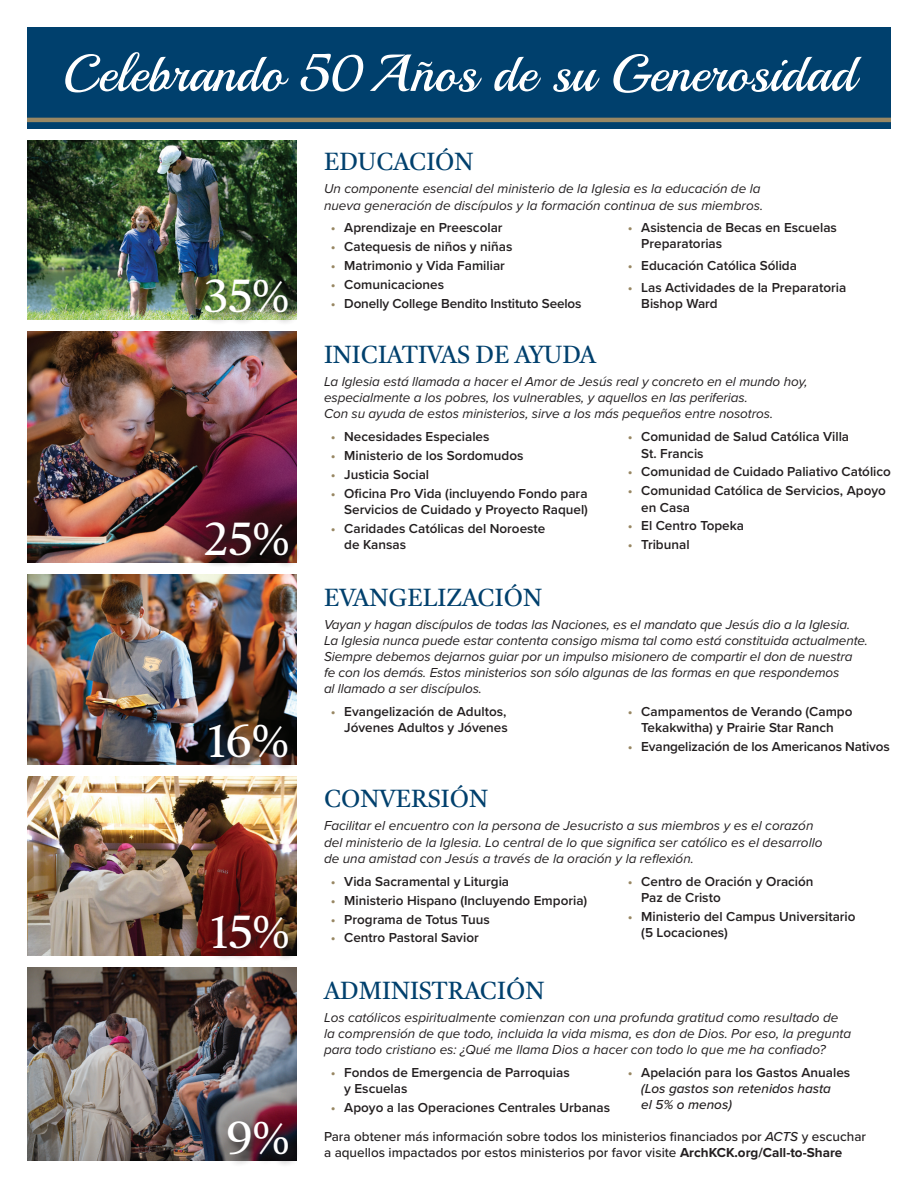
<style>
.page{position:relative;width:918px;height:1188px;background:#fff}
.page>*{position:absolute;margin:0;border:0;box-sizing:border-box;transform-origin:0 0}
.t1{font:52.05px "Playball";color:#fff}
.Heading_for_Section{font:45px "Tiro Gurmukhi";color:#fff}
.Heading{font:24px "Tiro Gurmukhi";color:#00406d}
.Section_Italic{font:italic 13.5px/16.2px "Proxima Nova";letter-spacing:-.005em;color:#231f20}
.t2{font:600 13.5px/16.2px "Proxima Nova";color:#231f20}
.Body{font:500 13.5px/16.2px "Proxima Nova";color:#231f20}
.t3{font:italic 500 13.5px/16.2px "Proxima Nova";color:#231f20}
.s1{color:#988763}
.s2{font-weight:600;font-style:normal;color:#988763}
.s3{font-weight:600;font-style:normal}
.s4{font-style:italic}
.s5{font-weight:700}
</style>
<div class="page">
<div style="left:27px;top:27px;width:864px;height:102px;background:#00406d"></div>
<hr style="left:27px;top:118px;width:864px;height:4px;background:#988763">
<img style="left:27px;top:967px;width:270px;height:194px">
<img style="left:27px;top:776px;width:270px;height:179px">
<div style="left:210px;top:913px;width:91px;height:49px;background:#231f20;opacity:.75"></div>
<img style="left:27px;top:332px;width:270px;height:230px">
<div style="left:203px;top:520px;width:97px;height:49px;background:#231f20;opacity:.75"></div>
<img style="left:27px;top:574px;width:270px;height:190px">
<div style="left:207px;top:722px;width:92px;height:49px;background:#231f20;opacity:.75"></div>
<div style="left:225px;top:1118px;width:75px;height:50px;background:#231f20;opacity:.75"></div>
<img style="left:27px;top:141px;width:270px;height:178px">
<div style="left:202px;top:277px;width:98px;height:49px;background:#231f20;opacity:.75"></div>
<p class="t1" style="left:63px;top:37px;width:795px">Celebrando 50 Años de su Generosidad</p>
<p class="Heading_for_Section" style="left:204px;top:270px;width:87px">35%</p>
<p class="Heading_for_Section" style="left:204px;top:513px;width:87px">25%</p>
<p class="Heading_for_Section" style="left:208px;top:715px;width:82px">16%</p>
<p class="Heading_for_Section" style="left:211px;top:906px;width:80px">15%</p>
<p class="Heading_for_Section" style="left:226px;top:1112px;width:65px">9%</p>
<p class="Heading" style="left:324px;top:148px;width:151px">EDUCACIÓN</p>
<p class="Section_Italic" style="left:324px;top:180px;width:441px">Un componente esencial del ministerio de la Iglesia es la educación de la nueva generación de discípulos y la formación continua de sus miembros.</p>
<p class="t2" style="left:331px;top:219px;width:173px"><span class="s1">•</span> Aprendizaje en Preescolar</p>
<p class="t2" style="left:331px;top:238px;width:183px"><span class="s1">•</span> Catequesis de niños y niñas</p>
<p class="t2" style="left:331px;top:257px;width:176px"><span class="s1">•</span> Matrimonio y Vida Familiar</p>
<p class="t2" style="left:331px;top:276px;width:115px"><span class="s1">•</span> Comunicaciones</p>
<p class="t2" style="left:331px;top:295px;width:252px"><span class="s1">•</span> Donelly College Bendito Instituto Seelos</p>
<p class="t2" style="left:641px;top:219px;width:197px;text-indent:-14px"><span class="s1">•</span> Asistencia de Becas en Escuelas<br>Preparatorias</p>
<p class="t2" style="left:628px;top:257px;width:171px"><span class="s1">•</span> Educación Católica Sólida</p>
<p class="t2" style="left:628px;top:279px;width:220px"><span class="s1">•</span> Las Actividades de la Preparatoria</p>
<p class="t2" style="left:641px;top:295px;width:78px">Bishop Ward</p>
<p class="Heading" style="left:324px;top:341px;width:274px">INICIATIVAS DE AYUDA</p>
<p class="Section_Italic" style="left:324px;top:373px;width:485px">La Iglesia está llamada a hacer el Amor de Jesús real y concreto en el mundo hoy, especialmente a los pobres, los vulnerables, y aquellos en las periferias.<br>Con su ayuda de estos ministerios, sirve a los más pequeños entre nosotros.</p>
<p class="t2" style="left:331px;top:428px;width:160px"><span class="s1">•</span> Necesidades Especiales</p>
<p class="t2" style="left:331px;top:447px;width:194px"><span class="s1">•</span> Ministerio de los Sordomudos</p>
<p class="t2" style="left:331px;top:466px;width:100px"><span class="s1">•</span> Justicia Social</p>
<p class="t2" style="left:331px;top:485px;width:259px;text-align:right"><span class="s1">•</span> Oficina Pro Vida (incluyendo Fondo para<br>Servicios de Cuidado y Proyecto Raquel)</p>
<p class="t2" style="left:344px;top:520px;width:203px;text-indent:-14px"><span class="s1">•</span> Caridades Católicas del Noroeste de Kansas</p>
<p class="t2" style="left:641px;top:428px;width:209px;text-indent:-14px"><span class="s1">•</span> Comunidad de Salud Católica Villa<br>St. Francis</p>
<p class="t2" style="left:628px;top:464px;width:265px"><span class="s1">•</span> Comunidad de Cuidado Paliativo Católico</p>
<p class="t2" style="left:641px;top:482px;width:246px;text-indent:-14px"><span class="s1">•</span> Comunidad Católica de Servicios, Apoyo en Casa</p>
<p class="t2" style="left:628px;top:518px;width:118px"><span class="s1">•</span> El Centro Topeka</p>
<p class="t2" style="left:628px;top:536px;width:63px"><span class="s1">•</span> Tribunal</p>
<p class="Heading" style="left:324px;top:583px;width:220px">EVANGELIZACIÓN</p>
<p class="Section_Italic" style="left:324px;top:615px;width:546px">Vayan y hagan discípulos de todas las Naciones, es el mandato que Jesús dio a la Iglesia.<br>La Iglesia nunca puede estar contenta consigo misma tal como está constituida actualmente.<br>Siempre debemos dejarnos guiar por un impulso misionero de compartir el don de nuestra<br>fe con los demás. Estos ministerios son sólo algunas de las formas en que respondemos<br>al llamado a ser discípulos.</p>
<p class="t2" style="left:331px;top:703px;width:179px;text-align:right"><span class="s1">•</span> Evangelización de Adultos,<br>Jóvenes Adultos y Jóvenes</p>
<p class="t2" style="left:628px;top:703px;width:226px;text-align:center"><span class="s1">•</span> Campamentos de Verando (Campo<br>Tekakwitha) y Prairie Star Ranch</p>
<p class="t2" style="left:628px;top:738px;width:264px"><span class="s1">•</span> Evangelización de los Americanos Nativos</p>
<p class="Heading" style="left:324px;top:785px;width:166px">CONVERSIÓN</p>
<p class="Section_Italic" style="left:324px;top:817px;width:500px">Facilitar el encuentro con la persona de Jesucristo a sus miembros y es el corazón del ministerio de la Iglesia. Lo central de lo que significa ser católico es el desarrollo de una amistad con Jesús a través de la oración y la reflexión.</p>
<p class="t2" style="left:331px;top:873px;width:180px"><span class="s1">•</span> Vida Sacramental y Liturgia</p>
<p class="t2" style="left:331px;top:892px;width:258px"><span class="s1">•</span> Ministerio Hispano (Incluyendo Emporia)</p>
<p class="t2" style="left:331px;top:911px;width:161px"><span class="s1">•</span> Programa de Totus Tuus</p>
<p class="t2" style="left:331px;top:929px;width:150px"><span class="s1">•</span> Centro Pastoral Savior</p>
<p class="t2" style="left:641px;top:873px;width:174px;text-indent:-14px"><span class="s1">•</span> Centro de Oración y Oración<br>Paz de Cristo</p>
<p class="t2" style="left:641px;top:908px;width:216px;text-indent:-14px"><span class="s1">•</span> Ministerio del Campus Universitario (5 Locaciones)</p>
<p class="Heading" style="left:324px;top:976px;width:222px">ADMINISTRACIÓN</p>
<p class="Section_Italic" style="left:324px;top:1008px;width:529px">Los católicos espiritualmente comienzan con una profunda gratitud como resultado de la comprensión de que todo, incluida la vida misma, es don de Dios. Por eso, la pregunta para todo cristiano es: ¿Qué me llama Dios a hacer con todo lo que me ha confiado?</p>
<p class="t2" style="left:344px;top:1064px;width:227px;text-indent:-14px"><span class="s1">•</span> Fondos de Emergencia de Parroquias y Escuelas</p>
<p class="t2" style="left:331px;top:1099px;width:281px"><span class="s1">•</span> Apoyo a las Operaciones Centrales Urbanas</p>
<p class="t3" style="left:641px;top:1064px;width:210px;text-indent:-14px"><span class="s2">•</span> <span class="s3">Apelación para los Gastos Anuales </span>(Los gastos son retenidos hasta<br>el 5% o menos)</p>
<p class="Body" style="left:324px;top:1128px;width:544px">Para obtener más información sobre todos los ministerios financiados por <span class="s4">ACTS</span> y escuchar a aquellos impactados por estos ministerios por favor visite <span class="s5">ArchKCK.org/Call-to-Share</span></p>
</div>
